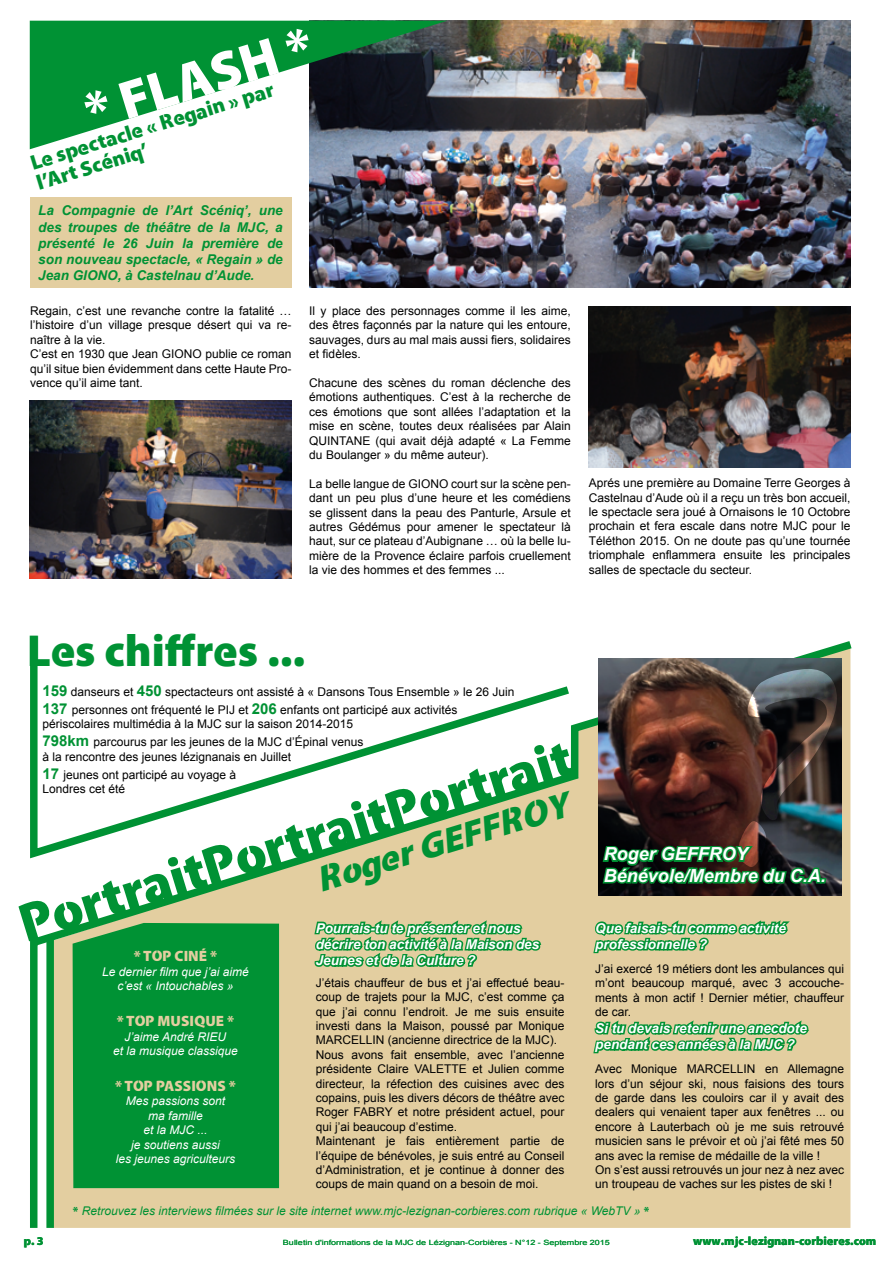
<style>
.page{position:relative;width:893px;height:1263px;background:#fff}
.page>*{position:absolute;margin:0;border:0;box-sizing:border-box;transform-origin:0 0}
.t1{font:300px "Brush Script";color:#fff}
.t2{font:900 54px "Cleanvertising";color:#009234}
.t3{font:900 54px "Cleanvertising";color:#fff}
.t4{font:900 45px "Cleanvertising";color:#009234}
.t5{font:italic 900 36px "Cleanvertising";color:#009234}
.t6{font:900 21px/21px "Cleanvertising";color:#009234}
.t7{font:italic 700 18px/21.6px "Arial";color:#fff}
.t8{font:900 15px "Cleanvertising";color:#e3cea0}
.t9{font:italic 700 13.5px/16.2px "Arial";color:#fff}
.t10{font:italic 700 13.5px/16.2px "Arial";color:#009234;text-align:justify}
.t11{font:12px/14.4px "Arial";color:#000}
.t12{font:italic 12px/14.4px "Arial";color:#fff;text-align:center}
.t13{font:italic 12px "Arial";color:#009234}
.t14{font:900 12px "Cleanvertising";color:#009234}
.t15{font:7.2px "Arial";color:#009234;scale:1.25 1}
.s1{font-weight:700;font-size:15px;color:#009234}
.s2{font-family:"Cleanvertising";font-weight:900;font-style:normal}
</style>
<div class="page">
<img style="left:309px;top:21px;width:541px;height:266px">
<svg style="left:30px;top:21px;width:418px;height:128px"></svg>
<div style="left:30px;top:198px;width:261px;height:90px;background:#e3cea0"></div>
<img style="left:30px;top:401px;width:261px;height:177px">
<img style="left:589px;top:306px;width:261px;height:162px">
<svg style="left:30px;top:636px;width:8px;height:129px"></svg>
<svg style="left:310px;top:686px;width:540px;height:542px;fill:#e3cea0"></svg>
<svg style="left:30px;top:765px;width:557px;height:463px"></svg>
<svg style="left:567px;top:641px;width:285px;height:145px"></svg>
<div style="left:46px;top:938px;width:8px;height:290px;background:#009234"></div>
<div style="left:73px;top:923px;width:206px;height:265px;background:#009234"></div>
<img style="left:599px;top:658px;width:242px;height:238px">
<svg style="left:313px;top:915px;width:230px;height:59px;background:#82b472"></svg>
<svg style="left:592px;top:917px;width:202px;height:41px;background:#8fb778"></svg>
<svg style="left:592px;top:1015px;width:219px;height:43px;background:#82b471"></svg>
<svg style="left:601px;top:843px;width:227px;height:47px;background:#134c26"></svg>
<h2 class="t3" style="left:73px;top:71px;width:237px;rotate:-17deg">* FLASH *</h2>
<h3 class="t6" style="left:27px;top:151px;width:255px;rotate:-17deg">Le spectacle « Regain » par l’Art Scéniq’</h3>
<p class="t10" style="left:38px;top:203px;width:246px">La Compagnie de l’Art Scéniq’, une des troupes de théâtre de la MJC, a présenté le 26 Juin la première de son nouveau spectacle, « Regain » de Jean GIONO, à Castelnau d’Aude.</p>
<p class="t11" style="left:30px;top:304px;width:263px">Regain, c’est une revanche contre la fatalité … l’histoire d’un village presque désert qui va re&shy;naître à la vie.<br>C’est en 1930 que Jean GIONO publie ce roman qu’il situe bien évidemment dans cette Haute Pro&shy;vence qu’il aime tant.</p>
<p class="t11" style="left:309px;top:304px;width:263px;text-align:justify">Il y place des personnages comme il les aime, des êtres façonnés par la nature qui les entoure, sauvages, durs au mal mais aussi fiers, solidaires et fidèles.</p>
<p class="t11" style="left:309px;top:376px;width:263px;text-align:justify">Chacune des scènes du roman déclenche des émotions authentiques. C’est à la recherche de ces émotions que sont allées l’adaptation et la mise en scène, toutes deux réalisées par Alain QUINTANE (qui avait déjà adapté « La Femme du Boulanger » du même auteur).</p>
<p class="t11" style="left:309px;top:476px;width:263px;text-align:justify">La belle langue de GIONO court sur la scène pen&shy;dant un peu plus d’une heure et les comédiens se glissent dans la peau des Panturle, Arsule et autres Gédémus pour amener le spectateur là haut, sur ce plateau d’Aubignane … où la belle lu&shy;mière de la Provence éclaire parfois cruellement la vie des hommes et des femmes ...</p>
<p class="t11" style="left:589px;top:476px;width:263px;text-align:justify">Aprés une première au Domaine Terre Georges à Castelnau d’Aude où il a reçu un très bon accueil, le spectacle sera joué à Ornaisons le 10 Octobre prochain et fera escale dans notre MJC pour le Téléthon 2015. On ne doute pas qu’une tournée triomphale enflammera ensuite les principales salles de spectacle du secteur.</p>
<h3 class="t4" style="left:27px;top:614px;width:280px">Les chiffres ...</h3>
<p class="t11" style="left:43px;top:683px;width:474px;line-height:18px"><span class="s1">159</span> danseurs et <span class="s1">450</span> spectacteurs ont assisté à « Dansons Tous Ensemble » le 26 Juin<br><span class="s1">137</span> personnes ont fréquenté le PIJ et <span class="s1">206</span> enfants ont participé aux activités</p>
<p class="t11" style="left:43px;top:715px;width:323px;line-height:18px">périscolaires multimédia à la MJC sur la saison 2014-2015<br><span class="s1">798km</span> parcourus par les jeunes de la MJC d’Épinal venus</p>
<p class="t11" style="left:43px;top:747px;width:250px;line-height:18px">à la rencontre des jeunes lézignanais en Juillet<br><span class="s1">17</span> jeunes ont participé au voyage à</p>
<p class="t11" style="left:43px;top:782px;width:84px">Londres cet été</p>
<h1 class="t1" style="left:721px;top:593px;width:98px">?</h1>
<h2 class="t2" style="left:8px;top:882px;width:576px;rotate:-17deg">PortraitPortraitPortrait</h2>
<h3 class="t5" style="left:309px;top:852px;width:263px;rotate:-17deg">Roger GEFFROY</h3>
<h3 class="t7" style="left:604px;top:844px;width:224px">Roger GEFFROY<br>Bénévole/Membre du C.A.</h3>
<p class="t9" style="left:316px;top:920px;width:225px">Pourrais-tu te présenter et nous décrire ton activité à la Maison des<br>Jeunes et de la Culture ?</p>
<p class="t9" style="left:595px;top:920px;width:192px">Que faisais-tu comme activité professionnelle ?</p>
<p class="t8" style="left:134px;top:944px;width:85px">* TOP CINÉ *</p>
<p class="t12" style="left:102px;top:964px;width:148px">Le dernier film que j’ai aimé c’est « Intouchables »</p>
<p class="t8" style="left:117px;top:1009px;width:119px">* TOP MUSIQUE *</p>
<p class="t12" style="left:113px;top:1029px;width:126px">J’aime André RIEU<br>et la musique classique</p>
<p class="t8" style="left:115px;top:1073px;width:122px">* TOP PASSIONS *</p>
<p class="t12" style="left:116px;top:1094px;width:121px">Mes passions sont<br>ma famille<br>et la MJC ...<br>je soutiens aussi<br>les jeunes agriculteurs</p>
<p class="t11" style="left:595px;top:962px;width:250px;text-align:justify">J’ai exercé 19 métiers dont les ambulances qui m’ont beaucoup marqué, avec 3 accouche&shy;ments à mon actif ! Dernier métier, chauffeur de car.</p>
<p class="t11" style="left:316px;top:975px;width:250px">J’étais chauffeur de bus et j’ai effectué beau&shy;coup de trajets pour la MJC, c’est comme ça que j’ai connu l’endroit. Je me suis ensuite investi dans la Maison, poussé par Monique MARCELLIN (ancienne directrice de la MJC).<br>Nous avons fait ensemble, avec l’ancienne présidente Claire VALETTE et Julien comme directeur, la réfection des cuisines avec des copains, puis les divers décors de théâtre avec Roger FABRY et notre président actuel, pour qui j’ai beaucoup d’estime.<br>Maintenant je fais entièrement partie de l’équipe de bénévoles, je suis entré au Conseil d’Administration, et je continue à donner des coups de main quand on a besoin de moi.</p>
<p class="t9" style="left:595px;top:1020px;width:213px">Si tu devais retenir une anecdote pendant ces années à la MJC ?</p>
<p class="t11" style="left:595px;top:1062px;width:250px">Avec Monique MARCELLIN en Allemagne lors d’un séjour ski, nous faisions des tours de garde dans les couloirs car il y avait des dealers qui venaient taper aux fenêtres ... ou encore à Lauterbach où je me suis retrouvé musicien sans le prévoir et où j’ai fêté mes 50 ans avec la remise de médaille de la ville !<br>On s’est aussi retrouvés un jour nez à nez avec un troupeau de vaches sur les pistes de ski !</p>
<p class="t13" style="left:73px;top:1203px;width:578px"><span class="s2">*</span> Retrouvez les interviews filmées sur le site internet www.mjc-lezignan-corbieres.com rubrique « WebTV » <span class="s2">*</span></p>
<p class="t14" style="left:24px;top:1231px;width:21px">p. 3</p>
<p class="t15" style="left:283px;top:1238px;width:263px">Bulletin d'informations de la MJC de Lézignan-Corbières - N°12 - Septembre 2015</p>
<p class="t14" style="left:693px;top:1231px;width:185px">www.mjc-lezignan-corbieres.com</p>
</div>
